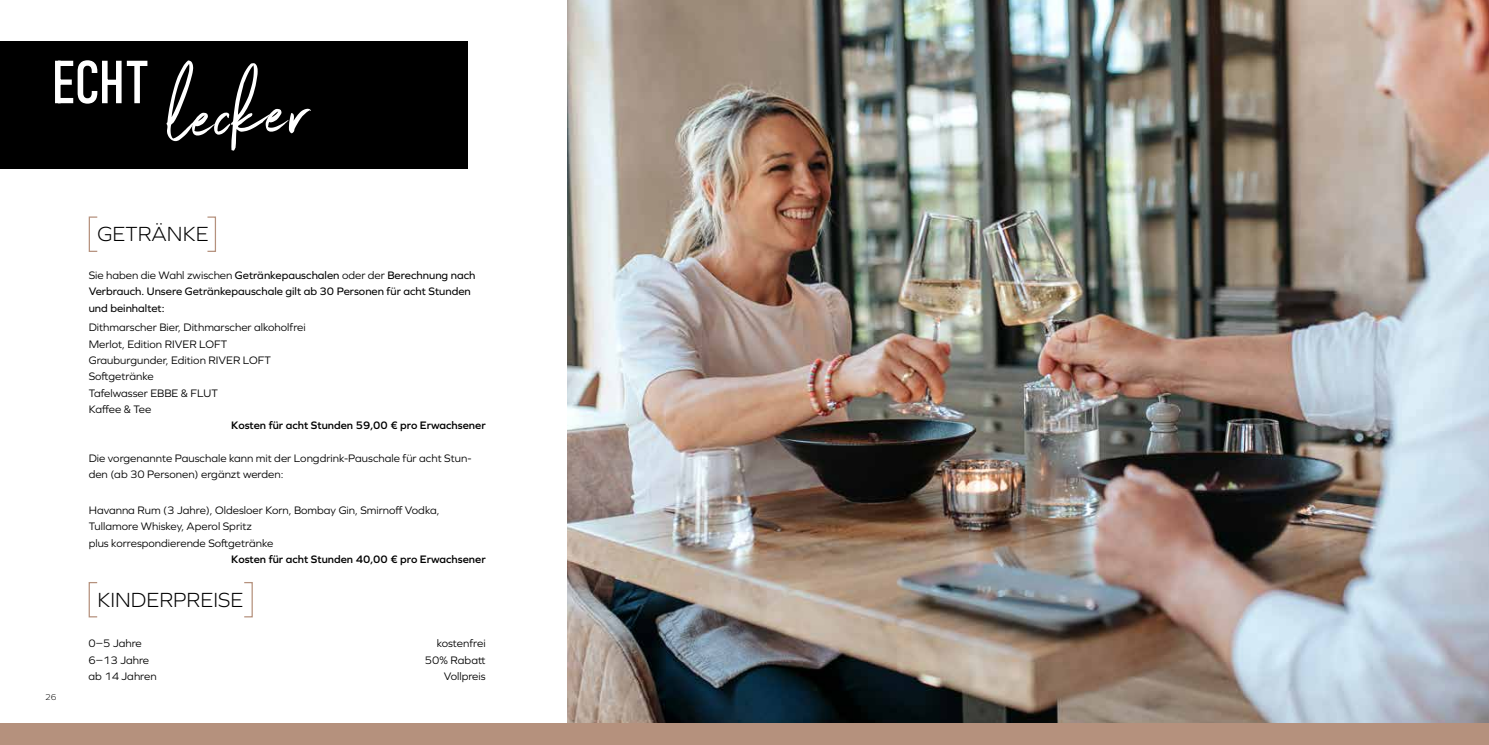
<style>
.page{position:relative;width:1489px;height:745px;background:#fff}
.page>*{position:absolute;margin:0;border:0;box-sizing:border-box;transform-origin:0 0}
.t1{font:91.25px "Northwell Clean";color:#fff}
.t2{font:59.75px "Bahnschrift";color:#fff}
.t3{font:300 21.25px "Graphie";color:#000}
.t4{font:11.25px/16.2px "Graphie";color:#000}
.t5{font:11.25px/16.2px "Graphie";color:#000}
.t6{font:600 11.25px "Graphie";color:#000}
.t7{font:300 8.75px "Graphie";color:#000}
.s1{font-style:inherit}
</style>
<div class="page">
<img style="left:567px;top:0;width:921px;height:723px">
<div style="left:89px;top:216px;width:9px;height:36px;border:1px solid #b5917d"></div>
<div style="left:0;top:42px;width:468px;height:127px;background:#000"></div>
<div style="left:0;top:723px;width:1488px;height:21px;background:#b5917d"></div>
<div style="left:207px;top:216px;width:9px;height:36px;border:1px solid #b5917d"></div>
<div style="left:89px;top:581px;width:9px;height:36px;border:1px solid #b5917d"></div>
<div style="left:243px;top:581px;width:10px;height:36px;border:1px solid #b5917d"></div>
<h2 class="t2" style="left:52px;top:37px;width:97px">ECHT</h2>
<h1 class="t1" style="left:164px;top:53px;width:145px;rotate:-3deg">lecker</h1>
<h3 class="t3" style="left:97px;top:221px;width:113px">GETRÄNKE</h3>
<p class="t5" style="left:89px;top:267px;width:388px"><span class="s1">Sie haben die Wahl zwischen</span> Getränkepauschalen <span class="s1">oder der</span> Berechnung nach<br>Verbrauch. Unsere Getränkepauschale gilt ab 30 Personen für acht Stunden und beinhaltet:</p>
<p class="t4" style="left:89px;top:319px;width:219px">Dithmarscher Bier, Dithmarscher alkoholfrei<br>Merlot, Edition RIVER LOFT<br>Grauburgunder, Edition RIVER LOFT<br>Softgetränke<br>Tafelwasser EBBE &amp; FLUT<br>Kaffee &amp; Tee</p>
<p class="t6" style="left:231px;top:418px;width:256px">Kosten für acht Stunden 59,00 € pro Erwachsener</p>
<p class="t4" style="left:89px;top:449px;width:384px">Die vorgenannte Pauschale kann mit der Longdrink-Pauschale für acht Stun&shy;den (ab 30 Personen) ergänzt werden:</p>
<p class="t4" style="left:89px;top:501px;width:352px">Havanna Rum (3 Jahre), Oldesloer Korn, Bombay Gin, Smirnoff Vodka,<br>Tullamore Whiskey, Aperol Spritz<br>plus korrespondierende Softgetränke</p>
<p class="t6" style="left:231px;top:552px;width:256px">Kosten für acht Stunden 40,00 € pro Erwachsener</p>
<h3 class="t3" style="left:97px;top:587px;width:147px">KINDERPREISE</h3>
<p class="t7" style="left:45px;top:691px;width:13px">26</p>
<p class="t4" style="left:89px;top:634px;width:55px">0‒5 Jahre</p>
<p class="t4" style="left:436px;top:634px;width:50px">kostenfrei</p>
<p class="t4" style="left:89px;top:651px;width:62px">6‒13 Jahre</p>
<p class="t4" style="left:425px;top:651px;width:62px">50% Rabatt</p>
<p class="t4" style="left:89px;top:667px;width:70px">ab 14 Jahren</p>
<p class="t4" style="left:444px;top:667px;width:43px">Vollpreis</p>
</div>
